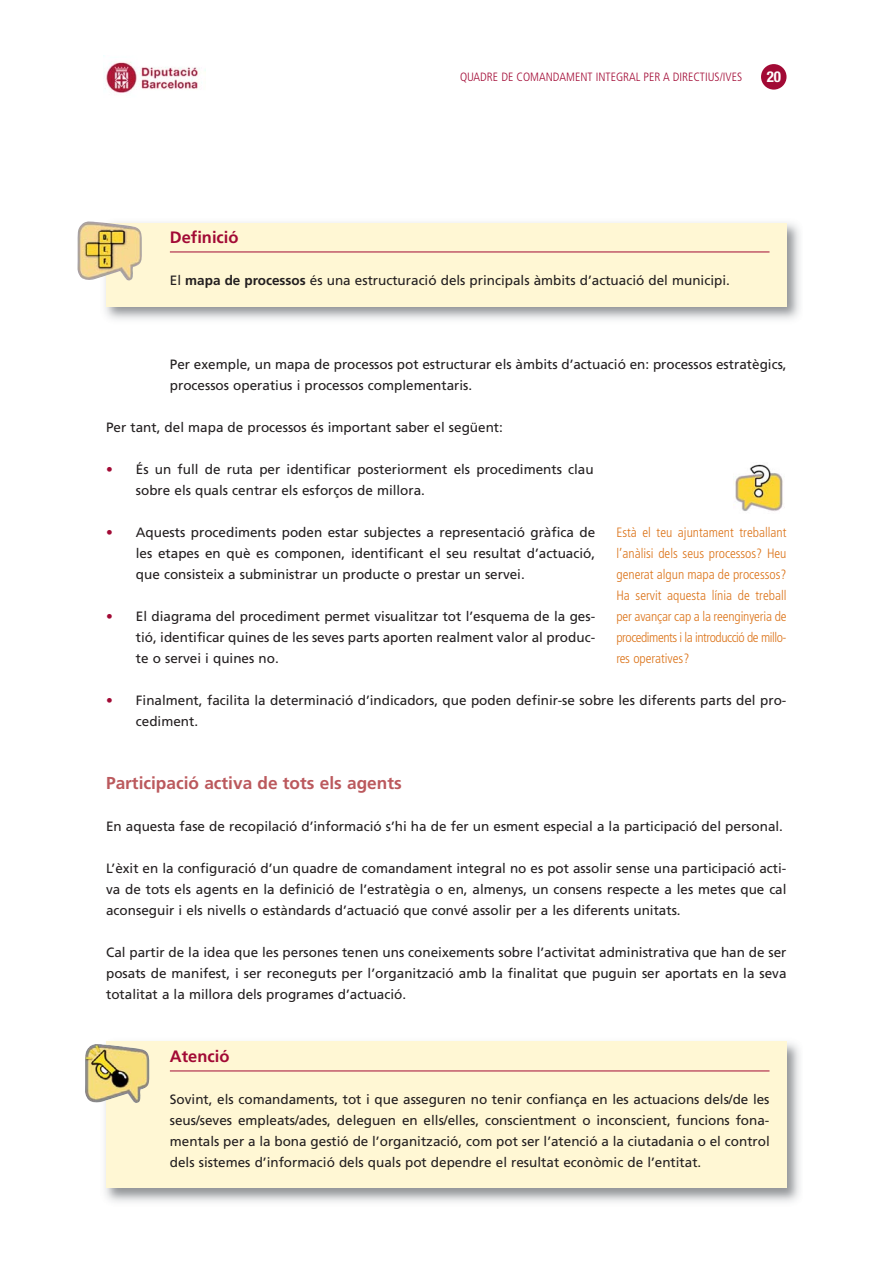
<style>
.page{position:relative;width:893px;height:1263px;background:#fff}
.page>*{position:absolute;margin:0;border:0;box-sizing:border-box;transform-origin:0 0}
.t1{font:700 17.25px "Frutiger LT Std";color:#bb595d}
.t2{font:700 16.5px "Frutiger LT Std";color:#a20a35}
.t3{font:700 condensed 15px "Helvetica Neue";color:#fff}
.t4{font:13.5px/21px "Frutiger";color:#231f20;text-align:justify}
.t5{font:300 condensed 13.5px/21px "Frutiger LT Std";letter-spacing:-.035em;color:#dc751c;text-align:justify}
.t6{font:300 condensed 12px "Frutiger";color:#a20a35}
.s1{font-family:"Frutiger LT Std";font-weight:700}
.s2{color:#a20a35}
</style>
<div class="page">
<img style="left:105px;top:1041px;width:695px;height:161px">
<div style="left:106px;top:1042px;width:680px;height:146px;background:#fff7d4"></div>
<img style="left:85px;top:1044px;width:64px;height:60px">
<img style="left:105px;top:222px;width:695px;height:98px">
<div style="left:106px;top:223px;width:680px;height:83px;background:#fff7d4"></div>
<img style="left:77px;top:221px;width:65px;height:60px">
<hr style="left:170px;top:252px;width:599px;height:1px;background:#a20a35">
<hr style="left:170px;top:1071px;width:599px;height:1px;background:#a20a35">
<img style="left:104px;top:62px;width:102px;height:31px">
<div style="left:761px;top:64px;width:25px;height:26px;background:#a20a35;border-radius:50%"></div>
<img style="left:733px;top:464px;width:50px;height:48px">
<p class="t6" style="left:460px;top:72px;width:284px">QUADRE DE COMANDAMENT INTEGRAL PER A DIRECTIUS/IVES</p>
<p class="t3" style="left:767px;top:68px;width:16px">20</p>
<p class="t2" style="left:170px;top:231px;width:70px">Definició</p>
<p class="t4" style="left:170px;top:271px;width:561px">El <span class="s1">mapa de processos</span> és una estructuració dels principals àmbits d’actuació del municipi.</p>
<p class="t4" style="left:170px;top:355px;width:618px">Per exemple, un mapa de processos pot estructurar els àmbits d’actuació en: processos estratègics, processos operatius i processos complementaris.</p>
<p class="t4" style="left:106px;top:418px;width:398px">Per tant, del mapa de processos és important saber el següent:</p>
<p class="t4" style="left:136px;top:460px;width:459px;text-indent:-30px"><span class="s2">•</span> És un full de ruta per identificar posteriorment els procediments clau sobre els quals centrar els esforços de millora.</p>
<p class="t4" style="left:136px;top:523px;width:461px;text-indent:-30px"><span class="s2">•</span> Aquests procediments poden estar subjectes a representació gràfica de les etapes en què es componen, identificant el seu resultat d’actuació, que consisteix a subministrar un producte o prestar un servei.</p>
<p class="t4" style="left:136px;top:607px;width:461px;text-indent:-30px"><span class="s2">•</span> El diagrama del procediment permet visualitzar tot l’esquema de la ges&shy;tió, identificar quines de les seves parts aporten realment valor al produc&shy;te o servei i quines no.</p>
<p class="t4" style="left:136px;top:691px;width:652px;text-indent:-30px"><span class="s2">•</span> Finalment, facilita la determinació d’indicadors, que poden definir-se sobre les diferents parts del pro&shy;cediment.</p>
<p class="t5" style="left:616px;top:523px;width:172px">Està el teu ajuntament treballant l’anàlisi dels seus processos? Heu generat algun mapa de processos?<br>Ha servit aquesta línia de treball per avançar cap a la reenginyeria de procediments i la introducció de millo&shy;res operatives?</p>
<p class="t1" style="left:106px;top:776px;width:297px">Participació activa de tots els agents</p>
<p class="t4" style="left:106px;top:817px;width:678px">En aquesta fase de recopilació d’informació s’hi ha de fer un esment especial a la participació del personal.</p>
<p class="t4" style="left:106px;top:859px;width:682px">L’èxit en la configuració d’un quadre de comandament integral no es pot assolir sense una participació acti&shy;va de tots els agents en la definició de l’estratègia o en, almenys, un consens respecte a les metes que cal aconseguir i els nivells o estàndards d’actuació que convé assolir per a les diferents unitats.</p>
<p class="t4" style="left:106px;top:943px;width:682px">Cal partir de la idea que les persones tenen uns coneixements sobre l’activitat administrativa que han de ser posats de manifest, i ser reconeguts per l’organització amb la finalitat que puguin ser aportats en la seva totalitat a la millora dels programes d’actuació.</p>
<p class="t2" style="left:170px;top:1050px;width:61px">Atenció</p>
<p class="t4" style="left:170px;top:1090px;width:601px">Sovint, els comandaments, tot i que asseguren no tenir confiança en les actuacions dels/de les seus/seves empleats/ades, deleguen en ells/elles, conscientment o inconscient, funcions fona&shy;mentals per a la bona gestió de l’organització, com pot ser l’atenció a la ciutadania o el control dels sistemes d’informació dels quals pot dependre el resultat econòmic de l’entitat.</p>
</div>
